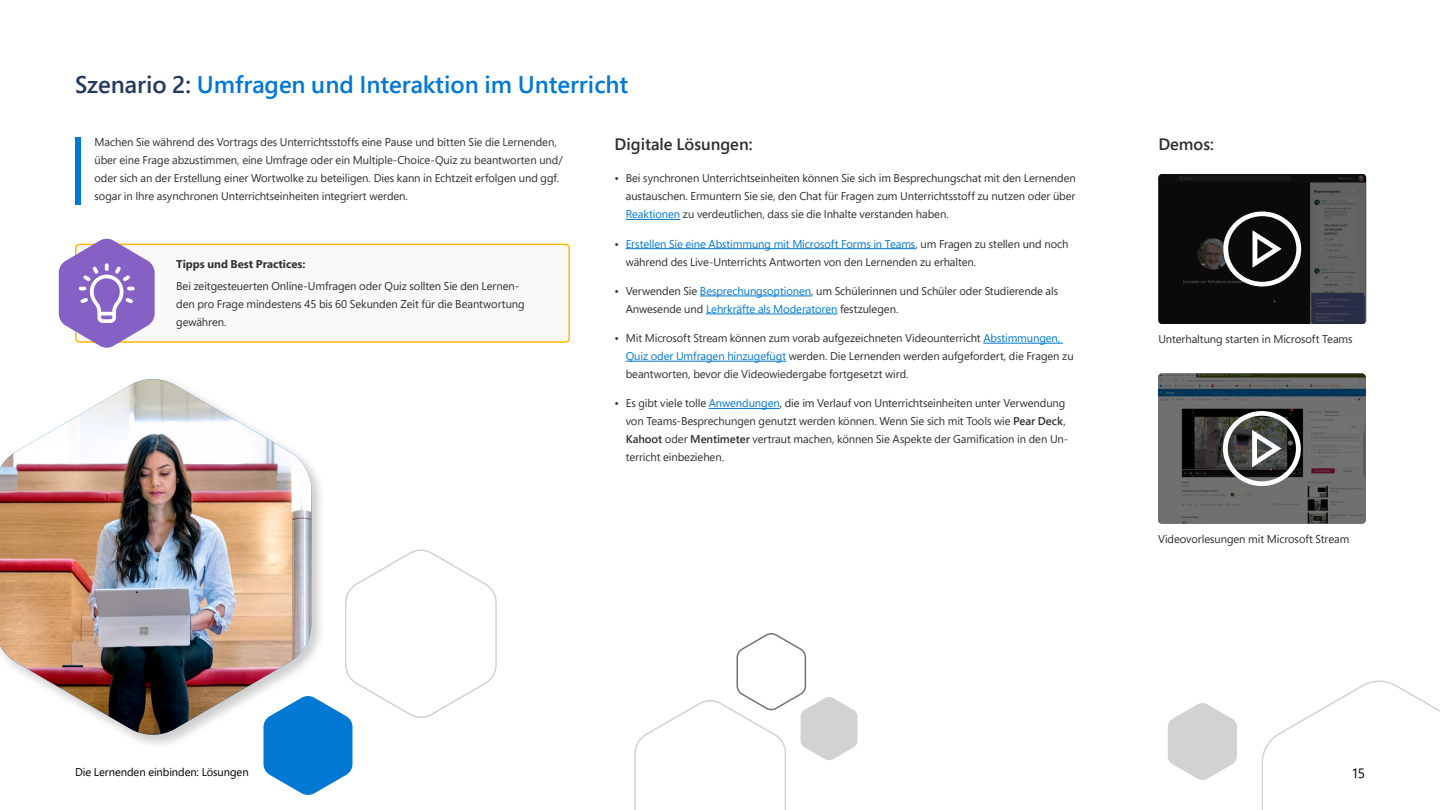
<style>
.page{position:relative;width:1440px;height:810px;background:#fff}
.page>*{position:absolute;margin:0;border:0;box-sizing:border-box;transform-origin:0 0}
.t1{font:600 24px "Segoe Pro";color:#0078d4}
.t2{font:600 16.5px "Segoe Pro";color:#2f2f2f}
.t3{font:13.5px "Segoe Pro";color:#000}
.t4{font:11.25px/18px "Segoe Pro";letter-spacing:-.01em;color:#2f2f2f}
.t5{font:11.25px "Segoe Pro";letter-spacing:-.005em;color:#000}
.t6{font:700 11.25px "Segoe Pro";color:#2f2f2f}
.s1{color:#243a5e}
.s2{color:#0078d4}
.s3{font-weight:600}
</style>
<div class="page">
<img style="left:1158px;top:374px;width:208px;height:150px">
<svg style="left:1223px;top:411px;width:78px;height:75px"></svg>
<svg style="left:263px;top:549px;width:234px;height:246px"></svg>
<div style="left:0;top:375px;width:327px;height:375px;background:#000;opacity:.2"></div>
<img style="left:0;top:379px;width:311px;height:357px">
<svg style="left:1261px;top:680px;width:179px;height:130px"></svg>
<svg style="left:1168px;top:703px;width:69px;height:77px"></svg>
<svg style="left:634px;top:633px;width:224px;height:177px"></svg>
<img style="left:1158px;top:174px;width:208px;height:150px">
<svg style="left:1223px;top:212px;width:78px;height:74px"></svg>
<hr style="left:626px;top:219px;width:54px;height:1px;background:#0078d4">
<hr style="left:626px;top:248px;width:289px;height:1px;background:#0078d4">
<hr style="left:700px;top:296px;width:111px;height:1px;background:#0078d4">
<hr style="left:706px;top:314px;width:131px;height:1px;background:#0078d4">
<hr style="left:983px;top:343px;width:80px;height:1px;background:#0078d4">
<hr style="left:626px;top:361px;width:160px;height:1px;background:#0078d4">
<hr style="left:709px;top:408px;width:71px;height:1px;background:#0078d4">
<div style="left:75px;top:137px;width:6px;height:68px;background:#0078d4"></div>
<div style="left:76px;top:244px;width:493px;height:98px;background:#f9f9f9;border-radius:4px"></div>
<div style="left:75px;top:244px;width:495px;height:99px;border:2px solid #ffb900;border-radius:4px"></div>
<svg style="left:59px;top:238px;width:96px;height:110px"></svg>
<h1 class="t1" style="left:75px;top:68px;width:555px"><span class="s1">Szenario 2:</span> Umfragen und Interaktion im Unterricht</h1>
<p class="t4" style="left:95px;top:133px;width:470px">Machen Sie während des Vortrags des Unterrichtsstoffs eine Pause und bitten Sie die Lernenden, über eine Frage abzustimmen, eine Umfrage oder ein Multiple-Choice-Quiz zu beantworten und/ oder sich an der Erstellung einer Wortwolke zu beteiligen. Dies kann in Echtzeit erfolgen und ggf. sogar in Ihre asynchronen Unterrichtseinheiten integriert werden.</p>
<p class="t6" style="left:176px;top:256px;width:131px">Tipps und Best Practices:</p>
<p class="t4" style="left:176px;top:277px;width:350px">Bei zeitgesteuerten Online-Umfragen oder Quiz sollten Sie den Lernen&shy;den pro Frage mindestens 45 bis 60 Sekunden Zeit für die Beantwortung gewähren.</p>
<h2 class="t2" style="left:615px;top:133px;width:140px">Digitale Lösungen:</h2>
<h2 class="t2" style="left:1158px;top:133px;width:57px">Demos:</h2>
<p class="t4" style="left:626px;top:169px;width:452px;text-align:justify;text-indent:-11px">• Bei synchronen Unterrichtseinheiten können Sie sich im Besprechungschat mit den Lernenden austauschen. Ermuntern Sie sie, den Chat für Fragen zum Unterrichtsstoff zu nutzen oder über <span class="s2">Reaktionen</span> zu verdeutlichen, dass sie die Inhalte verstanden haben.</p>
<p class="t4" style="left:626px;top:234px;width:444px;text-indent:-11px">• <span class="s2">Erstellen Sie eine Abstimmung mit Microsoft Forms in Teams</span>, um Fragen zu stellen und noch während des Live-Unterrichts Antworten von den Lernenden zu erhalten.</p>
<p class="t4" style="left:626px;top:282px;width:434px;text-indent:-11px">• Verwenden Sie <span class="s2">Besprechungsoptionen</span>, um Schülerinnen und Schüler oder Studierende als<br>Anwesende und <span class="s2">Lehrkräfte als Moderatoren</span> festzulegen.</p>
<p class="t4" style="left:626px;top:329px;width:449px;text-indent:-11px">• Mit Microsoft Stream können zum vorab aufgezeichneten Videounterricht <span class="s2">Abstimmungen,<br>Quiz oder Umfragen hinzugefügt</span> werden. Die Lernenden werden aufgefordert, die Fragen zu beantworten, bevor die Videowiedergabe fortgesetzt wird.</p>
<p class="t4" style="left:626px;top:394px;width:444px;text-indent:-11px">• Es gibt viele tolle <span class="s2">Anwendungen</span>, die im Verlauf von Unterrichtseinheiten unter Verwendung von Teams-Besprechungen genutzt werden können. Wenn Sie sich mit Tools wie <span class="s3">Pear Deck</span>, <span class="s3">Kahoot</span> oder <span class="s3">Mentimeter</span> vertraut machen, können Sie Aspekte der Gamification in den Un&shy;terricht einbeziehen.</p>
<p class="t4" style="left:1158px;top:330px;width:196px">Unterhaltung starten in Microsoft Teams</p>
<p class="t4" style="left:1158px;top:530px;width:193px">Videovorlesungen mit Microsoft Stream</p>
<p class="t5" style="left:75px;top:764px;width:175px">Die Lernenden einbinden: Lösungen</p>
<p class="t3" style="left:1352px;top:764px;width:14px">15</p>
</div>
